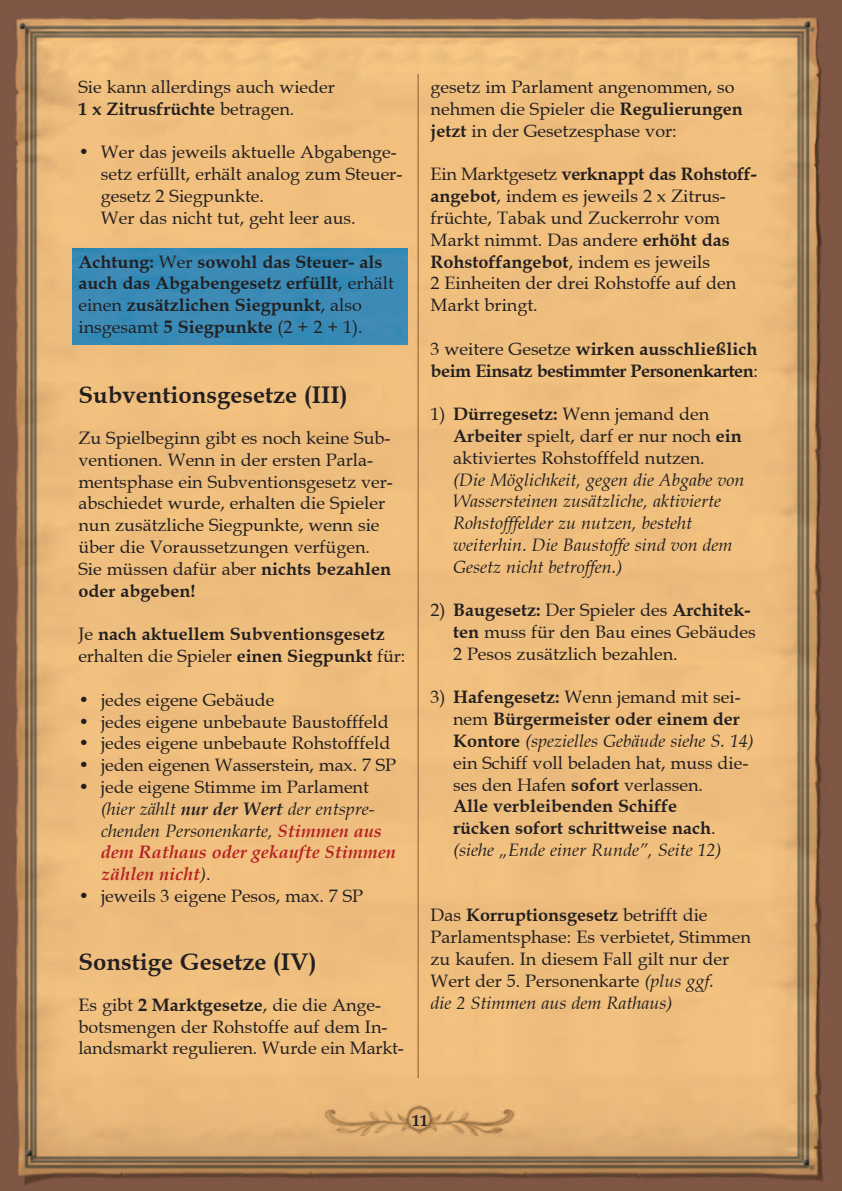
<style>
.page{position:relative;width:842px;height:1191px;background:#fff}
.page>*{position:absolute;margin:0;border:0;box-sizing:border-box;transform-origin:0 0}
.t1{font:700 24px "Book Antiqua";color:#231f20}
.t2{font:18px/21.8px "Book Antiqua";color:#231f20}
.t3{font:700 18px/21.8px "Book Antiqua";color:#231f20}
.t4{font:italic 18px/21.8px "Book Antiqua";color:#231f20}
.t5{font:italic 700 18px/21.8px "Book Antiqua";color:#b62024}
.t6{font:700 18px/21.8px "Book Antiqua";letter-spacing:-.025em;color:#231f20}
.t7{font:700 16px "Book Antiqua";color:#231f20}
.s1{font-weight:700}
.s2{font-weight:400}
.s3{font-weight:400;font-style:normal;color:#231f20}
.s4{font-weight:400;color:#231f20}
.s5{color:#231f20}
.s6{font-weight:400;font-style:italic}
.s7{font-style:italic}
</style>
<div class="page">
<img style="left:0;top:1px;width:841px;height:1190px">
<img style="left:73px;top:248px;width:334px;height:96px">
<hr style="left:418px;top:74px;width:1px;height:1004px;background:#8f562f">
<p class="t2" style="left:78px;top:76px;width:258px">Sie kann allerdings auch wieder<br><span class="s1">1 x Zitrusfrüchte</span> betragen.</p>
<p class="t2" style="left:101px;top:142px;width:303px;text-indent:-22px">• Wer das jeweils aktuelle Abgabenge&shy;setz erfüllt, erhält analog zum Steuer&shy;gesetz 2 Siegpunkte.<br>Wer das nicht tut, geht leer aus.</p>
<p class="t3" style="left:78px;top:251px;width:317px">Achtung: <span class="s2">Wer</span> sowohl das Steuer- als auch das Abgabengesetz erfüllt<span class="s2">, erhält einen</span> zusätzlichen Siegpunkt<span class="s2">, also insgesamt</span> 5 Siegpunkte <span class="s2">(2 + 2 + 1).</span></p>
<h1 class="t1" style="left:78px;top:380px;width:271px">Subventionsgesetze (III)</h1>
<p class="t2" style="left:78px;top:427px;width:316px">Zu Spielbeginn gibt es noch keine Sub&shy;ventionen. Wenn in der ersten Parla&shy;mentsphase ein Subventionsgesetz ver&shy;abschiedet wurde, erhalten die Spieler nun zusätzliche Siegpunkte, wenn sie über die Voraussetzungen verfügen.<br>Sie müssen dafür aber <span class="s1">nichts bezahlen oder abgeben!</span></p>
<p class="t3" style="left:78px;top:623px;width:328px"><span class="s2">Je</span> nach aktuellem Subventionsgesetz <span class="s2">erhalten die Spieler</span> einen Siegpunkt <span class="s2">für:</span></p>
<p class="t2" style="left:78px;top:689px;width:198px">• jedes eigene Gebäude</p>
<p class="t2" style="left:78px;top:711px;width:312px">• jedes eigene unbebaute Baustofffeld</p>
<p class="t2" style="left:78px;top:732px;width:313px">• jedes eigene unbebaute Rohstofffeld</p>
<p class="t2" style="left:78px;top:754px;width:319px">• jeden eigenen Wasserstein, max. 7 SP</p>
<p class="t5" style="left:101px;top:776px;width:296px;text-indent:-22px"><span class="s3">• jede eigene Stimme im Parlament </span><span class="s4">(hier zählt</span> <span class="s5">nur der Wert</span> <span class="s4">der entspre&shy;chenden Personenkarte,</span> Stimmen aus dem Rathaus oder gekaufte Stimmen zählen nicht<span class="s4">)</span><span class="s3">.</span></p>
<p class="t2" style="left:78px;top:885px;width:286px">• jeweils 3 eigene Pesos, max. 7 SP</p>
<h1 class="t1" style="left:78px;top:947px;width:240px">Sonstige Gesetze (IV)</h1>
<p class="t2" style="left:78px;top:994px;width:327px">Es gibt <span class="s1">2 Marktgesetze</span>, die die Ange&shy;botsmengen der Rohstoffe auf dem In&shy;landsmarkt regulieren. Wurde ein Markt-</p>
<p class="t2" style="left:431px;top:76px;width:314px">gesetz im Parlament angenommen, so nehmen die Spieler die <span class="s1">Regulierungen jetzt</span> in der Gesetzesphase vor:</p>
<p class="t2" style="left:431px;top:164px;width:328px">Ein Marktgesetz <span class="s1">verknappt das Rohstoff&shy;angebot</span>, indem es jeweils 2 x Zitrus&shy;früchte, Tabak und Zuckerrohr vom Markt nimmt. Das andere <span class="s1">erhöht das Rohstoffangebot</span>, indem es jeweils<br>2 Einheiten der drei Rohstoffe auf den Markt bringt.</p>
<p class="t6" style="left:431px;top:338px;width:329px"><span class="s2">3 weitere Gesetze</span> wirken ausschließlich beim Einsatz bestimmter Personenkarten<span class="s2">:</span></p>
<p class="t2" style="left:453px;top:403px;width:290px;text-indent:-22px">1) <span class="s1">Dürregesetz:</span> Wenn jemand den<br><span class="s1">Arbeiter</span> spielt, darf er nur noch <span class="s1">ein </span>aktiviertes Rohstofffeld nutzen.</p>
<p class="t4" style="left:453px;top:469px;width:293px">(Die Möglichkeit, gegen die Abgabe von Wassersteinen zusätzliche, aktivierte Rohstofffelder zu nutzen, besteht weiterhin. Die Baustoffe sind von dem Gesetz nicht betroffen.)</p>
<p class="t2" style="left:453px;top:599px;width:304px;text-indent:-22px">2) <span class="s1">Baugesetz:</span> Der Spieler des <span class="s1">Architek&shy;ten</span> muss für den Bau eines Gebäudes<br>2 Pesos zusätzlich bezahlen.</p>
<p class="t3" style="left:453px;top:686px;width:302px;text-indent:-22px"><span class="s2">3)</span> Hafengesetz: <span class="s2">Wenn jemand mit sei&shy;nem</span> Bürgermeister oder einem der Kontore <span class="s6">(spezielles Gebäude siehe S. 14) </span><span class="s2">ein Schiff voll beladen hat, muss die&shy;ses den Hafen</span> sofort <span class="s2">verlassen.<br></span>Alle verbleibenden Schiffe<br>rücken sofort schrittweise nach<span class="s2">. </span><span class="s6">(siehe „Ende einer Runde”, Seite 12)</span></p>
<p class="t2" style="left:431px;top:904px;width:322px">Das <span class="s1">Korruptionsgesetz</span> betrifft die Parlamentsphase: Es verbietet, Stimmen zu kaufen. In diesem Fall gilt nur der Wert der 5. Personenkarte <span class="s7">(plus ggf.<br>die 2 Stimmen aus dem Rathaus)</span></p>
<p class="t7" style="left:412px;top:1111px;width:17px">11</p>
</div>
